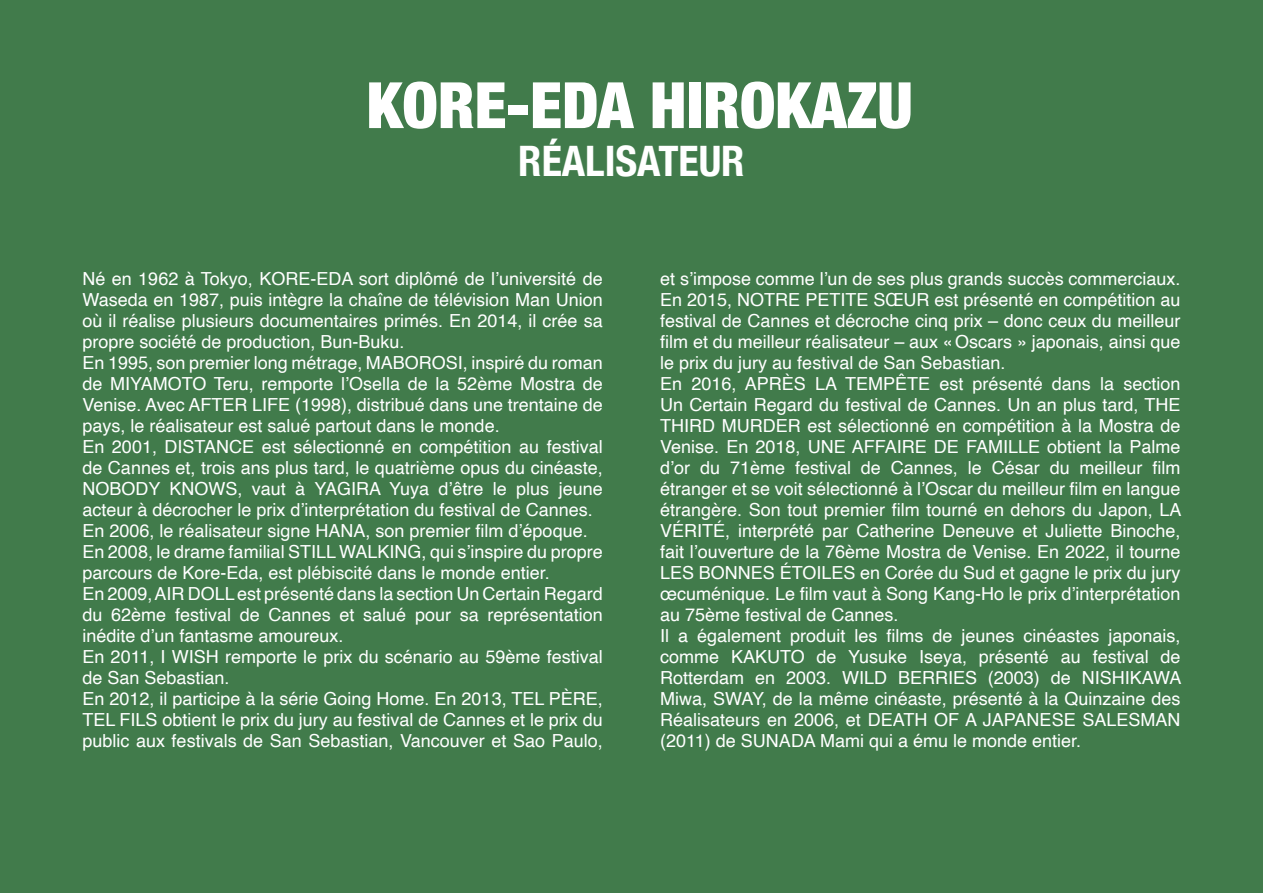
<style>
.page{position:relative;width:1263px;height:893px;background:#417b4b}
.page>*{position:absolute;margin:0;border:0;box-sizing:border-box;transform-origin:0 0}
.t1{font:900 condensed 63.9px "Helvetica Neue";color:#fff}
.t2{font:700 condensed 42px "Helvetica Neue";color:#fff}
.t3{font:18px/21px "Helvetica";color:#fff}
</style>
<div class="page">
<h1 class="t1" style="left:367px;top:53px;width:548px">KORE-EDA HIROKAZU</h1>
<h2 class="t2" style="left:518px;top:126px;width:228px">RÉALISATEUR</h2>
<p class="t3" style="left:82px;top:269px;width:522px">Né en 1962 à Tokyo, KORE-EDA sort diplômé de l’université de Waseda en 1987, puis intègre la chaîne de télévision Man Union où il réalise plusieurs documentaires primés. En 2014, il crée sa propre société de production, Bun-Buku.<br>En 1995, son premier long métrage, MABOROSI, inspiré du roman de MIYAMOTO Teru, remporte l’Osella de la 52ème Mostra de Venise. Avec AFTER LIFE (1998), distribué dans une trentaine de pays, le réalisateur est salué partout dans le monde.<br>En 2001, DISTANCE est sélectionné en compétition au festival de Cannes et, trois ans plus tard, le quatrième opus du cinéaste, NOBODY KNOWS, vaut à YAGIRA Yuya d’être le plus jeune acteur à décrocher le prix d’interprétation du festival de Cannes.<br>En 2006, le réalisateur signe HANA, son premier film d’époque.<br>En 2008, le drame familial STILL WALKING, qui s’inspire du propre parcours de Kore-Eda, est plébiscité dans le monde entier.<br>En 2009, AIR DOLL est présenté dans la section Un Certain Regard du 62ème festival de Cannes et salué pour sa représentation inédite d’un fantasme amoureux.<br>En 2011, I WISH remporte le prix du scénario au 59ème festival de San Sebastian.<br>En 2012, il participe à la série Going Home. En 2013, TEL PÈRE, TEL FILS obtient le prix du jury au festival de Cannes et le prix du public aux festivals de San Sebastian, Vancouver et Sao Paulo,</p>
<p class="t3" style="left:660px;top:269px;width:523px">et s’impose comme l’un de ses plus grands succès commerciaux.<br>En 2015, NOTRE PETITE SŒUR est présenté en compétition au festival de Cannes et décroche cinq prix – donc ceux du meilleur film et du meilleur réalisateur – aux «Oscars » japonais, ainsi que le prix du jury au festival de San Sebastian.<br>En 2016, APRÈS LA TEMPÊTE est présenté dans la section Un Certain Regard du festival de Cannes. Un an plus tard, THE THIRD MURDER est sélectionné en compétition à la Mostra de Venise. En 2018, UNE AFFAIRE DE FAMILLE obtient la Palme d’or du 71ème festival de Cannes, le César du meilleur film étranger et se voit sélectionné à l’Oscar du meilleur film en langue étrangère. Son tout premier film tourné en dehors du Japon, LA VÉRITÉ, interprété par Catherine Deneuve et Juliette Binoche, fait l’ouverture de la 76ème Mostra de Venise. En 2022, il tourne LES BONNES ÉTOILES en Corée du Sud et gagne le prix du jury œcuménique. Le film vaut à Song Kang-Ho le prix d’interprétation au 75ème festival de Cannes.<br>Il a également produit les films de jeunes cinéastes japonais, comme KAKUTO de Yusuke Iseya, présenté au festival de Rotterdam en 2003. WILD BERRIES (2003) de NISHIKAWA Miwa, SWAY, de la même cinéaste, présenté à la Quinzaine des Réalisateurs en 2006, et DEATH OF A JAPANESE SALESMAN (2011) de SUNADA Mami qui a ému le monde entier.</p>
</div>
